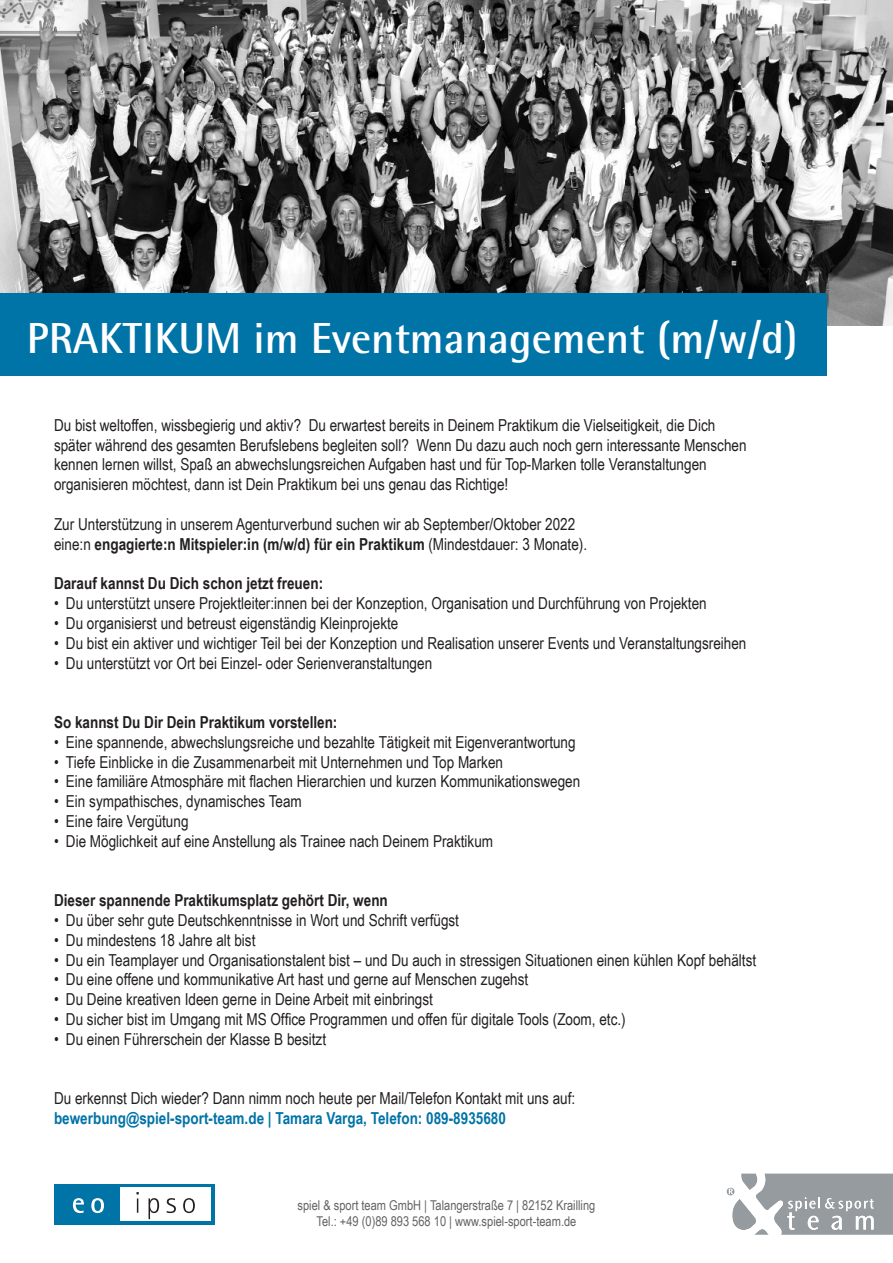
<style>
.page{position:relative;width:893px;height:1263px;background:#fff}
.page>*{position:absolute;margin:0;border:0;box-sizing:border-box;transform-origin:0 0}
.t1{font:700 43.5px "Rotis Semi Sans Pro";color:#fff}
.t2{font:16.5px/19.8px "Arial Narrow";color:#231f20}
.t3{font:700 16.5px "Arial Narrow";color:#231f20}
.t4{font:700 16.5px "Arial Narrow";color:#0073a7}
.t5{font:13.5px/16.2px "Arial Narrow";color:#636366;text-align:center}
.s1{font-weight:700}
</style>
<div class="page">
<img style="left:0;top:0;width:893px;height:325px">
<div style="left:0;top:293px;width:826px;height:83px;background:#0073a7"></div>
<svg style="left:726px;top:1173px;width:167px;height:62px"></svg>
<div style="left:54px;top:1184px;width:160px;height:40px;background:#0073a7"></div>
<div style="left:120px;top:1187px;width:91px;height:34px;background:#fff"></div>
<svg style="left:73px;top:1198px;width:11px;height:15px"></svg>
<svg style="left:91px;top:1198px;width:13px;height:15px"></svg>
<svg style="left:137px;top:1192px;width:2px;height:21px"></svg>
<svg style="left:149px;top:1198px;width:10px;height:21px"></svg>
<svg style="left:167px;top:1198px;width:9px;height:15px"></svg>
<svg style="left:183px;top:1198px;width:12px;height:15px"></svg>
<h1 class="t1" style="left:27px;top:311px;width:772px">PRAKTIKUM im Eventmanagement (m/w/d)</h1>
<p class="t2" style="left:54px;top:415px;width:694px">Du bist weltoffen, wissbegierig und aktiv? Du erwartest bereits in Deinem Praktikum die Vielseitigkeit, die Dich später während des gesamten Berufslebens begleiten soll? Wenn Du dazu auch noch gern interessante Menschen kennen lernen willst, Spaß an abwechslungsreichen Aufgaben hast und für Top-Marken tolle Veranstaltungen organisieren möchtest, dann ist Dein Praktikum bei uns genau das Richtige!</p>
<p class="t2" style="left:54px;top:514px;width:535px">Zur Unterstützung in unserem Agenturverbund suchen wir ab September/Oktober 2022 eine:n <span class="s1">engagierte:n Mitspieler:in (m/w/d) für ein Praktikum</span> (Mindestdauer: 3 Monate).</p>
<p class="t3" style="left:54px;top:571px;width:271px">Darauf kannst Du Dich schon jetzt freuen:</p>
<p class="t2" style="left:54px;top:593px;width:654px">• Du unterstützt unsere Projektleiter:innen bei der Konzeption, Organisation und Durchführung von Projekten</p>
<p class="t2" style="left:54px;top:613px;width:346px">• Du organisierst und betreust eigenständig Kleinprojekte</p>
<p class="t2" style="left:54px;top:632px;width:694px">• Du bist ein aktiver und wichtiger Teil bei der Konzeption und Realisation unserer Events und Veranstaltungsreihen</p>
<p class="t2" style="left:54px;top:652px;width:380px">• Du unterstützt vor Ort bei Einzel- oder Serienveranstaltungen</p>
<p class="t3" style="left:54px;top:710px;width:285px">So kannst Du Dir Dein Praktikum vorstellen:</p>
<p class="t2" style="left:54px;top:731px;width:523px">• Eine spannende, abwechslungsreiche und bezahlte Tätigkeit mit Eigenverantwortung</p>
<p class="t2" style="left:54px;top:751px;width:451px">• Tiefe Einblicke in die Zusammenarbeit mit Unternehmen und Top Marken</p>
<p class="t2" style="left:54px;top:771px;width:528px">• Eine familiäre Atmosphäre mit flachen Hierarchien und kurzen Kommunikationswegen</p>
<p class="t2" style="left:54px;top:791px;width:249px">• Ein sympathisches, dynamisches Team</p>
<p class="t2" style="left:54px;top:811px;width:136px">• Eine faire Vergütung</p>
<p class="t2" style="left:54px;top:830px;width:441px">• Die Möglichkeit auf eine Anstellung als Trainee nach Deinem Praktikum</p>
<p class="t3" style="left:54px;top:888px;width:335px">Dieser spannende Praktikumsplatz gehört Dir, wenn</p>
<p class="t2" style="left:54px;top:910px;width:407px">• Du über sehr gute Deutschkenntnisse in Wort und Schrift verfügst</p>
<p class="t2" style="left:54px;top:929px;width:203px">• Du mindestens 18 Jahre alt bist</p>
<p class="t2" style="left:54px;top:949px;width:704px">• Du ein Teamplayer und Organisationstalent bist – und Du auch in stressigen Situationen einen kühlen Kopf behältst</p>
<p class="t2" style="left:54px;top:969px;width:476px">• Du eine offene und kommunikative Art hast und gerne auf Menschen zugehst</p>
<p class="t2" style="left:54px;top:989px;width:380px">• Du Deine kreativen Ideen gerne in Deine Arbeit mit einbringst</p>
<p class="t2" style="left:54px;top:1009px;width:573px">• Du sicher bist im Umgang mit MS Office Programmen und offen für digitale Tools (Zoom, etc.)</p>
<p class="t2" style="left:54px;top:1028px;width:274px">• Du einen Führerschein der Klasse B besitzt</p>
<p class="t2" style="left:54px;top:1088px;width:523px">Du erkennst Dich wieder? Dann nimm noch heute per Mail/Telefon Kontakt mit uns auf:</p>
<p class="t4" style="left:54px;top:1106px;width:453px">bewerbung@spiel-sport-team.de | Tamara Varga, Telefon: 089-8935680</p>
<p class="t5" style="left:298px;top:1196px;width:299px">spiel &amp; sport team GmbH | Talangerstraße 7 | 82152 Krailling<br>Tel.: +49 (0)89 893 568 10 | www.spiel-sport-team.de</p>
</div>
